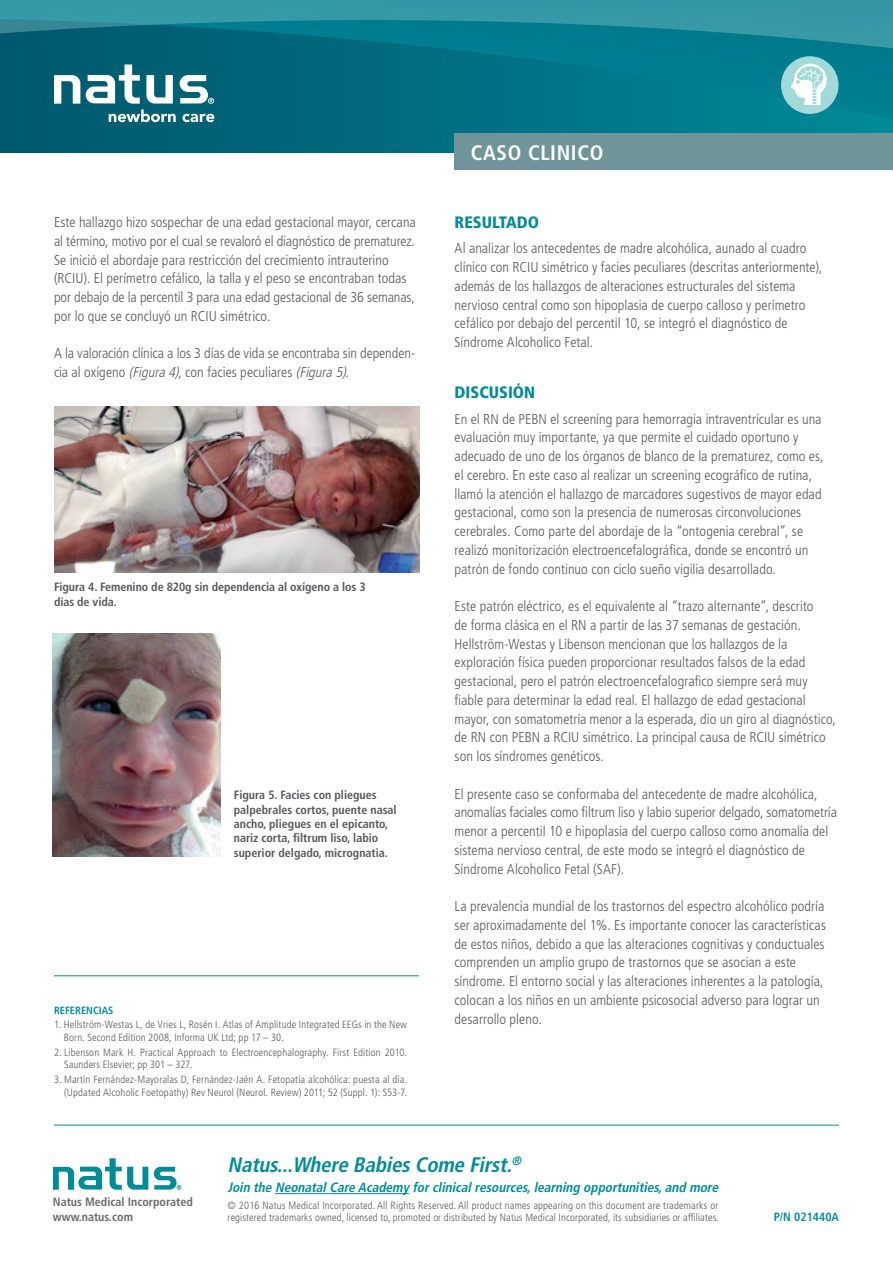
<style>
.page{position:relative;width:893px;height:1263px;background:#fff}
.page>*{position:absolute;margin:0;border:0;box-sizing:border-box;transform-origin:0 0}
.t1{font:italic 700 condensed 21px "Frutiger LT Std";color:#008b98}
.t2{font:700 condensed 21px "Frutiger LT Std";letter-spacing:.03em;color:#fff}
.t3{font:900 condensed 16.5px "Frutiger LT Std";color:#008b98}
.t4{font:300 condensed 14.25px/18.8px "Frutiger LT Std";letter-spacing:.005em;color:#57585a}
.t5{font:italic 700 condensed 13.5px "Frutiger LT Std";color:#008b98}
.t6{font:700 condensed 12px/14.4px "Frutiger LT Std";color:#57585a}
.t7{font:700 condensed 12px/15px "Frutiger LT Std";color:#69696c}
.t8{font:700 condensed 12px "Frutiger LT Std";color:#008b98}
.t9{font:300 condensed 10.5px/12.6px "Frutiger LT Std";letter-spacing:.015em;color:#57585a}
.t10{font:700 condensed 10.5px "Frutiger LT Std";color:#008b98}
.s1{font-style:italic}
</style>
<div class="page">
<hr style="left:275px;top:1193px;width:134px;height:1px;background:#008b98">
<hr style="left:54px;top:1125px;width:785px;height:1px;background:#008b98">
<svg style="left:154px;top:1167px;width:27px;height:23px"></svg>
<svg style="left:53px;top:1158px;width:95px;height:32px"></svg>
<img style="left:54px;top:406px;width:365px;height:167px">
<img style="left:53px;top:634px;width:168px;height:222px">
<hr style="left:54px;top:975px;width:365px;height:1px;background:#008b98">
<svg style="left:0;top:0;width:893px;height:152px;background:#0b7789"></svg>
<svg style="left:54px;top:75px;width:26px;height:29px"></svg>
<svg style="left:86px;top:64px;width:128px;height:58px"></svg>
<div style="left:781px;top:56px;width:57px;height:58px;background:#a2dada;border-radius:50%"></div>
<svg style="left:791px;top:64px;width:36px;height:41px"></svg>
<div style="left:455px;top:133px;width:438px;height:37px;background:#6f9499"></div>
<p class="t4" style="left:54px;top:213px;width:363px">Este hallazgo hizo sospechar de una edad gestacional mayor, cercana al término, motivo por el cual se revaloró el diagnóstico de prematurez.<br>Se inició el abordaje para restricción del crecimiento intrauterino (RCIU). El perímetro cefálico, la talla y el peso se encontraban todas por debajo de la percentil 3 para una edad gestacional de 36 semanas, por lo que se concluyó un RCIU simétrico.</p>
<p class="t4" style="left:54px;top:344px;width:363px">A la valoración clínica a los 3 días de vida se encontraba sin dependen&shy;cia al oxígeno <span class="s1">(Figura4)</span>, con facies peculiares <span class="s1">(Figura5)</span>.</p>
<p class="t6" style="left:54px;top:579px;width:313px;line-height:15px">Figura 4. Femenino de 820g sin dependencia al oxígeno a los 3 días de vida.</p>
<p class="t6" style="left:234px;top:788px;width:164px">Figura 5. Facies con pliegues palpebrales cortos, puente nasal ancho, pliegues en el epicanto, nariz corta, filtrum liso, labio superior delgado, micrognatia.</p>
<p class="t10" style="left:54px;top:1004px;width:61px">REFERENCIAS</p>
<p class="t9" style="left:64px;top:1018px;width:345px;text-indent:-10px">1. Hellström-Westas L, de Vries L, Rosén I. Atlas of Amplitude Integrated EEGs in the New<br>Born. Second Edition 2008, Informa UK Ltd; pp 17 – 30.</p>
<p class="t9" style="left:64px;top:1046px;width:345px;text-indent:-10px">2. Libenson Mark H. Practical Approach to Electroencephalography. First Edition 2010.<br>Saunders Elsevier; pp 301 – 327.</p>
<p class="t9" style="left:54px;top:1073px;width:355px;text-align:right">3. Martín Fernández-Mayoralas D, Fernández-Jaén A. Fetopatía alcohólica: puesta al día. (Updated Alcoholic Foetopathy) Rev Neurol (Neurol. Review) 2011; 52 (Suppl. 1): S53-7.</p>
<h1 class="t2" style="left:471px;top:140px;width:134px">CASO CLINICO</h1>
<p class="t3" style="left:455px;top:212px;width:86px">RESULTADO</p>
<p class="t4" style="left:455px;top:239px;width:369px">Al analizar los antecedentes de madre alcohólica, aunado al cuadro clínico con RCIU simétrico y facies peculiares (descritas anteriormente), además de los hallazgos de alteraciones estructurales del sistema nervioso central como son hipoplasia de cuerpo calloso y perímetro cefálico por debajo del percentil 10, se integró el diagnóstico de Síndrome Alcoholico Fetal.</p>
<p class="t3" style="left:455px;top:382px;width:82px">DISCUSIÓN</p>
<p class="t4" style="left:455px;top:409px;width:370px">En el RN de PEBN el screening para hemorragia intraventricular es una evaluación muy importante, ya que permite el cuidado oportuno y adecuado de uno de los órganos de blanco de la prematurez, como es, el cerebro. En este caso al realizar un screening ecográfico de rutina, llamó la atención el hallazgo de marcadores sugestivos de mayor edad gestacional, como son la presencia de numerosas circonvoluciones cerebrales. Como parte del abordaje de la “ontogenia cerebral”, se realizó monitorización electroencefalográfica, donde se encontró un patrón de fondo continuo con ciclo sueño vigilia desarrollado.</p>
<p class="t4" style="left:455px;top:597px;width:383px">Este patrón eléctrico, es el equivalente al “trazo alternante”, descrito<br>de forma clásica en el RN a partir de las 37 semanas de gestación.<br>Hellström-Westas y Libenson mencionan que los hallazgos de la exploración física pueden proporcionar resultados falsos de la edad gestacional, pero el patrón electroencefalografico siempre será muy fiable para determinar la edad real. El hallazgo de edad gestacional mayor, con somatometría menor a la esperada, dio un giro al diagnóstico, de RN con PEBN a RCIU simétrico. La principal causa de RCIU simétrico son los síndromes genéticos.</p>
<p class="t4" style="left:455px;top:784px;width:384px">El presente caso se conformaba del antecedente de madre alcohólica, anomalías faciales como filtrum liso y labio superior delgado, somatometría menor a percentil 10 e hipoplasia del cuerpo calloso como anomalía del sistema nervioso central, de este modo se integró el diagnóstico de Síndrome Alcoholico Fetal (SAF).</p>
<p class="t4" style="left:455px;top:897px;width:373px">La prevalencia mundial de los trastornos del espectro alcohólico podría ser aproximadamente del 1%. Es importante conocer las características de estos niños, debido a que las alteraciones cognitivas y conductuales comprenden un amplio grupo de trastornos que se asocian a este síndrome. El entorno social y las alteraciones inherentes a la patología, colocan a los niños en un ambiente psicosocial adverso para lograr un desarrollo pleno.</p>
<p class="t7" style="left:53px;top:1194px;width:141px">Natus Medical Incorporated www.natus.com</p>
<h1 class="t1" style="left:228px;top:1152px;width:298px">Natus...Where BabiesCome First.<sup>®</sup></h1>
<p class="t5" style="left:228px;top:1179px;width:495px">Join the NeonatalCare Academy forclinicalresources,learning opportunities,and more</p>
<p class="t9" style="left:228px;top:1199px;width:492px;line-height:12px">© 2016 Natus Medical Incorporated. All Rights Reserved. All product names appearing on this document are trademarks or registered trademarks owned, licensed to, promoted or distributed by Natus Medical Incorporated, its subsidiaries or affiliates.</p>
<p class="t8" style="left:774px;top:1210px;width:67px">P/N 021440A</p>
</div>
